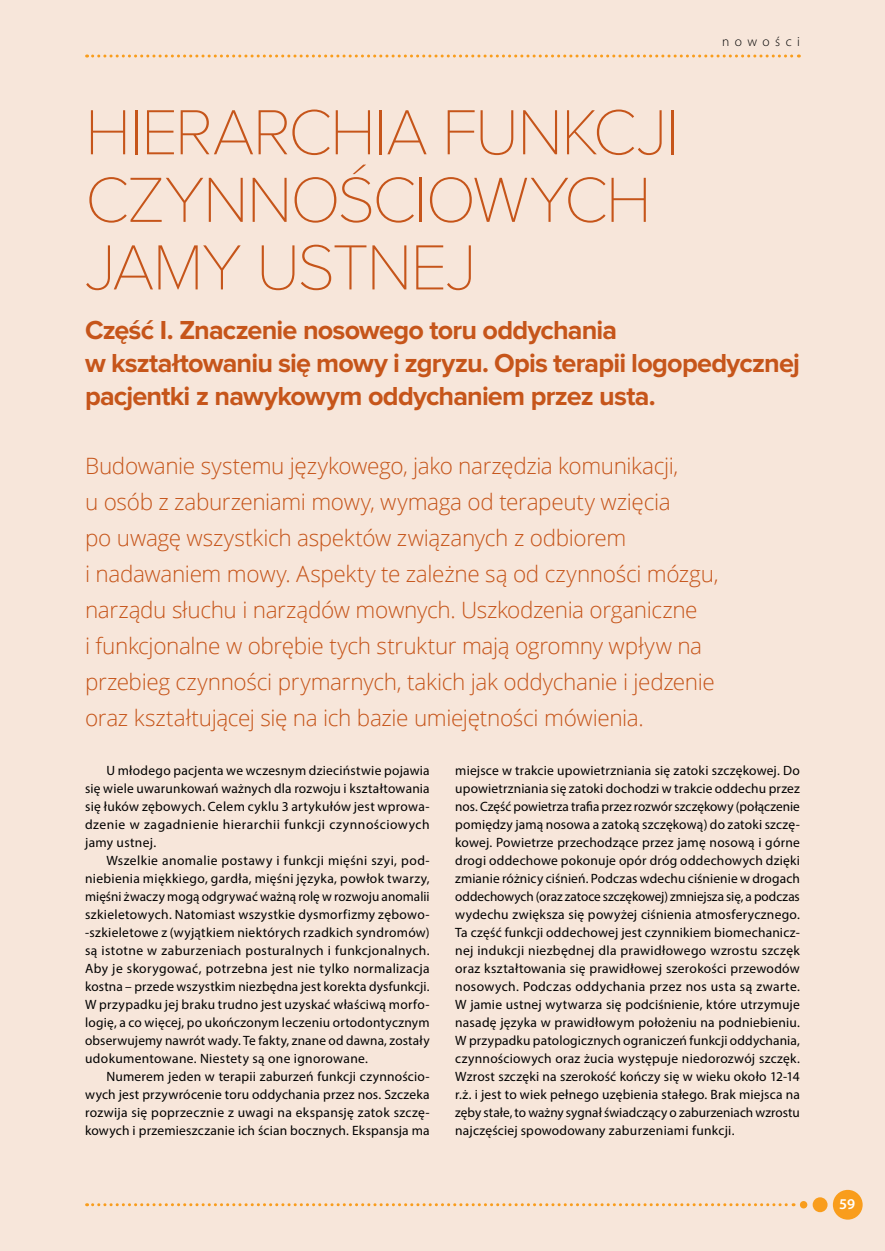
<style>
.page{position:relative;width:885px;height:1251px;background:#fff}
.page>*{position:absolute;margin:0;border:0;box-sizing:border-box;transform-origin:0 0}
.t1{font:100 66px/67.5px "Proxima Nova T";letter-spacing:-.03em;color:#c6551a}
.t2{font:700 27px/33px "Proxima Nova";letter-spacing:-.03em;color:#c6551a}
.t3{font:300 22.5px/36px "Open Sans";letter-spacing:-.015em;color:#c6551a}
.t4{font:600 15px "Myriad Pro";color:#fff}
.t5{font:13.5px/18px "Myriad Pro";letter-spacing:.02em;color:#000;text-align:justify}
.t6{font:300 13.5px "Myriad Pro";letter-spacing:.4em;color:#000}
</style>
<div class="page">
<div style="left:0;top:0;width:884px;height:1250px;background:#f7e6da"></div>
<svg style="left:87px;top:54px;width:712px;height:3px"></svg>
<div style="left:832px;top:1189px;width:30px;height:30px;background:#f99d1c;border-radius:50%"></div>
<div style="left:812px;top:1196px;width:15px;height:15px;background:#f99d1c;border-radius:50%"></div>
<svg style="left:799px;top:1200px;width:8px;height:8px"></svg>
<svg style="left:87px;top:1203px;width:707px;height:2px"></svg>
<p class="t6" style="left:722px;top:33px;width:79px">nowości</p>
<h1 class="t1" style="left:85px;top:99px;width:595px">HIERARCHIA FUNKCJI<br>CZYNNOŚCIOWYCH<br>JAMY USTNEJ</h1>
<h2 class="t2" style="left:85px;top:315px;width:716px">Część I. Znaczenie nosowego toru oddychania<br>w kształtowaniu się mowy i zgryzu. Opis terapii logopedycznej pacjentki z nawykowym oddychaniem przez usta.</h2>
<p class="t3" style="left:85px;top:446px;width:635px">Budowanie systemu językowego, jako narzędzia komunikacji,<br>u osób z zaburzeniami mowy, wymaga od terapeuty wzięcia<br>po uwagę wszystkich aspektów związanych z odbiorem<br>i nadawaniem mowy. Aspekty te zależne są od czynności mózgu, narządu słuchu i narządów mownych. Uszkodzenia organiczne<br>i funkcjonalne w obrębie tych struktur mają ogromny wpływ na przebieg czynności prymarnych, takich jak oddychanie i jedzenie oraz kształtującej się na ich bazie umiejętności mówienia.</p>
<p class="t5" style="left:85px;top:760px;width:346px;text-indent:21px">U młodego pacjenta we wczesnym dzieciństwie pojawia się wiele uwarunkowań ważnych dla rozwoju i kształtowania się łuków zębowych. Celem cyklu 3 artykułów jest wprowa&shy;dzenie w zagadnienie hierarchii funkcji czynnościowych jamy ustnej.</p>
<p class="t5" style="left:85px;top:850px;width:346px;text-indent:21px">Wszelkie anomalie postawy i funkcji mięśni szyi, pod&shy;niebienia miękkiego, gardła, mięśni języka, powłok twarzy, mięśni żwaczy mogą odgrywać ważną rolę w rozwoju anomalii szkieletowych. Natomiast wszystkie dysmorfizmy zębowo--szkieletowe z (wyjątkiem niektórych rzadkich syndromów) są istotne w zaburzeniach posturalnych i funkcjonalnych.<br>Aby je skorygować, potrzebna jest nie tylko normalizacja kostna – przede wszystkim niezbędna jest korekta dysfunkcji.<br>W przypadku jej braku trudno jest uzyskać właściwą morfo&shy;logię, a co więcej, po ukończonym leczeniu ortodontycznym obserwujemy nawrót wady. Te fakty, znane od dawna, zostały udokumentowane. Niestety są one ignorowane.</p>
<p class="t5" style="left:85px;top:1066px;width:346px;text-indent:21px">Numerem jeden w terapii zaburzeń funkcji czynnościo&shy;wych jest przywrócenie toru oddychania przez nos. Szczeka rozwija się poprzecznie z uwagi na ekspansję zatok szczę&shy;kowych i przemieszczanie ich ścian bocznych. Ekspansja ma</p>
<p class="t5" style="left:455px;top:760px;width:346px">miejsce w trakcie upowietrzniania się zatoki szczękowej. Do upowietrzniania się zatoki dochodzi w trakcie oddechu przez nos. Część powietrza trafia przez rozwór szczękowy (połączenie pomiędzy jamą nosowa a zatoką szczękową) do zatoki szczę&shy;kowej. Powietrze przechodzące przez jamę nosową i górne drogi oddechowe pokonuje opór dróg oddechowych dzięki zmianie różnicy ciśnień. Podczas wdechu ciśnienie w drogach oddechowych (oraz zatoce szczękowej) zmniejsza się, a podczas wydechu zwiększa się powyżej ciśnienia atmosferycznego.<br>Ta część funkcji oddechowej jest czynnikiem biomechanicz&shy;nej indukcji niezbędnej dla prawidłowego wzrostu szczęk oraz kształtowania się prawidłowej szerokości przewodów nosowych. Podczas oddychania przez nos usta są zwarte.<br>W jamie ustnej wytwarza się podciśnienie, które utrzymuje nasadę języka w prawidłowym położeniu na podniebieniu.<br>W przypadku patologicznych ograniczeń funkcji oddychania, czynnościowych oraz żucia występuje niedorozwój szczęk.<br>Wzrost szczęki na szerokość kończy się w wieku około 12-14 r.ż. i jest to wiek pełnego uzębienia stałego. Brak miejsca na zęby stałe, to ważny sygnał świadczący o zaburzeniach wzrostu najczęściej spowodowany zaburzeniami funkcji.</p>
<p class="t4" style="left:839px;top:1193px;width:18px">59</p>
</div>
